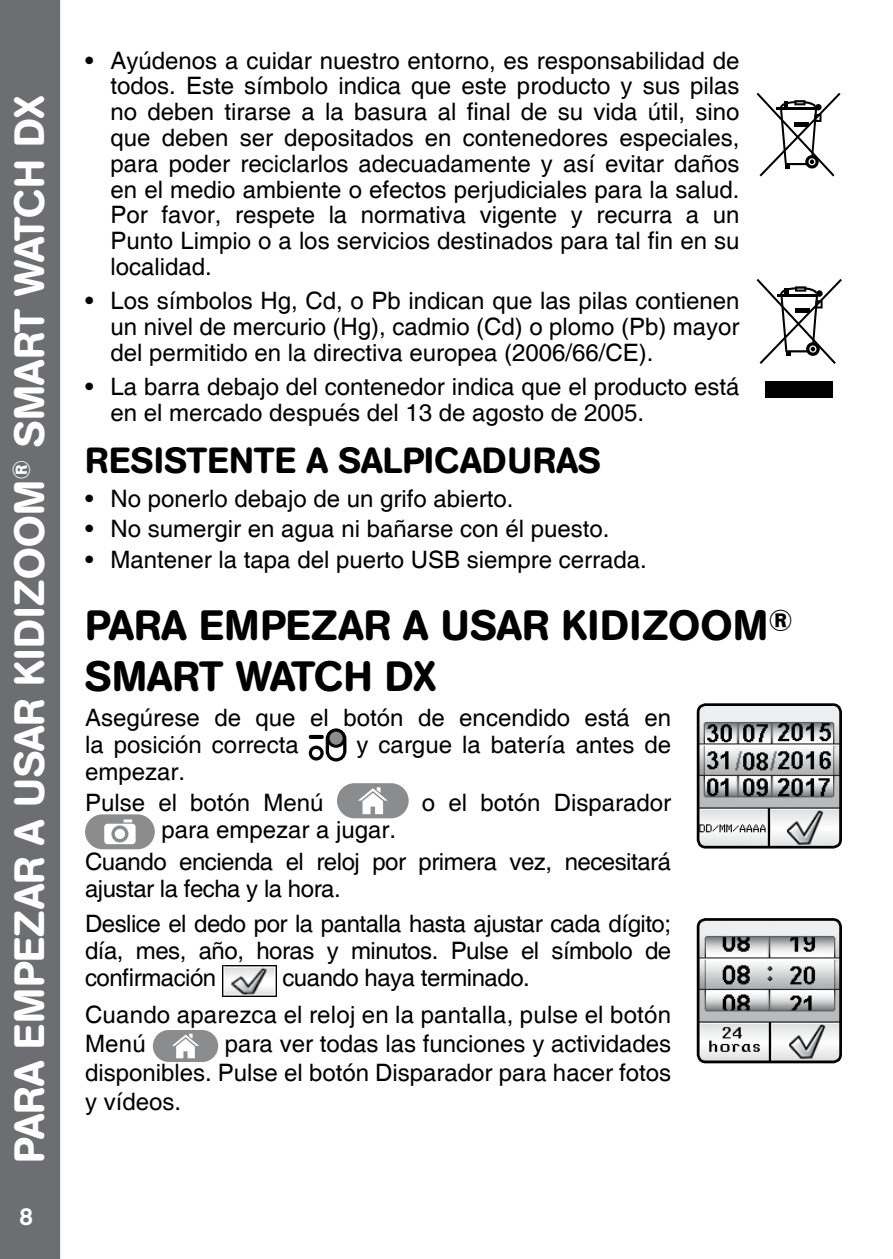
<style>
.page{position:relative;width:893px;height:1259px;background:#fff}
.page>*{position:absolute;margin:0;border:0;box-sizing:border-box;transform-origin:0 0}
.t1{font:500 42px/50.4px "AG Book Rounded";letter-spacing:.005em;color:#000}
.t2{font:500 42px "AG Book Rounded";color:#fff}
.t3{font:500 36px "AG Book Rounded";color:#000}
.t4{font:24px/25.8px "Helvetica";color:#000}
.t5{font:24px/31.2px "Helvetica";letter-spacing:-.02em;color:#000}
.t6{font:500 24px "AG Book Rounded";color:#fff}
</style>
<div class="page">
<div style="left:0;top:0;width:60px;height:1259px;background:#6d6e71"></div>
<div style="left:326px;top:728px;width:20px;height:33px;border:3px solid #000;border-radius:9px"></div>
<svg style="left:309px;top:745px;width:15px;height:15px"></svg>
<hr style="left:309px;top:735px;width:15px;height:4px;background:#000;border-radius:2px">
<svg style="left:328px;top:730px;width:16px;height:16px"></svg>
<div style="left:326px;top:728px;width:20px;height:20px;border:3px solid #000;border-radius:50%"></div>
<div style="left:337px;top:783px;width:72px;height:35px;background:#8a8c8e;border-radius:18px"></div>
<svg style="left:358px;top:787px;width:30px;height:27px"></svg>
<div style="left:85px;top:814px;width:70px;height:35px;background:#8a8c8e;border-radius:17px"></div>
<svg style="left:104px;top:819px;width:32px;height:25px"></svg>
<img style="left:222px;top:965px;width:55px;height:31px">
<div style="left:153px;top:1030px;width:65px;height:32px;background:#8a8c8e;border-radius:16px"></div>
<svg style="left:172px;top:1033px;width:27px;height:25px"></svg>
<div style="left:765px;top:381px;width:68px;height:17px;background:#000"></div>
<svg style="left:756px;top:279px;width:86px;height:85px"></svg>
<svg style="left:756px;top:93px;width:84px;height:83px"></svg>
<img style="left:698px;top:707px;width:142px;height:140px">
<div style="left:697px;top:703px;width:145px;height:145px;border:3px solid #000;border-radius:8px"></div>
<img style="left:698px;top:922px;width:140px;height:139px">
<div style="left:697px;top:918px;width:145px;height:145px;border:3px solid #000;border-radius:8px"></div>
<h1 class="t2" style="left:5px;top:1162px;width:1068px;rotate:-90deg">PARA EMPEZAR A USAR KIDIZOOM <sup>®</sup> SMART WATCH DX</h1>
<p class="t6" style="left:19px;top:1202px;width:15px">8</p>
<p class="t4" style="left:111px;top:48px;width:630px;text-align:justify;text-indent:-26px">• Ayúdenos a cuidar nuestro entorno, es responsabilidad de todos. Este símbolo indica que este producto y sus pilas no deben tirarse a la basura al final de su vida útil, sino que deben ser depositados en contenedores especiales, para poder reciclarlos adecuadamente y así evitar daños en el medio ambiente o efectos perjudiciales para la salud.<br>Por favor, respete la normativa vigente y recurra a un Punto Limpio o a los servicios destinados para tal fin en su localidad.</p>
<p class="t4" style="left:111px;top:289px;width:630px;text-align:justify;text-indent:-26px">• Los símbolos Hg, Cd, o Pb indican que las pilas contienen un nivel de mercurio (Hg), cadmio (Cd) o plomo (Pb) mayor del permitido en la directiva europea (2006/66/CE).</p>
<p class="t4" style="left:111px;top:375px;width:630px;text-indent:-26px">• La barra debajo del contenedor indica que el producto está en el mercado después del 13 de agosto de 2005.</p>
<h2 class="t3" style="left:85px;top:439px;width:46px">RESISTENTE</h2>
<h2 class="t3" style="left:306px;top:439px;width:56px">A SALPICADURAS</h2>
<p class="t4" style="left:85px;top:486px;width:430px">• No ponerlo debajo de un grifo abierto.</p>
<p class="t4" style="left:85px;top:517px;width:526px">• No sumergir en agua ni bañarse con él puesto.</p>
<p class="t4" style="left:85px;top:548px;width:563px">• Mantener la tapa del puerto USB siempre cerrada.</p>
<h1 class="t1" style="left:85px;top:601px;width:710px">PARA EMPEZAR A USAR KIDIZOOM<sup>®<br></sup>SMART WATCH DX</h1>
<p class="t4" style="left:85px;top:705px;width:588px;line-height:27px">Asegúrese de que el botón de encendido está en la posición correcta</p>
<p class="t4" style="left:357px;top:732px;width:316px">y cargue la batería antes de</p>
<p class="t4" style="left:85px;top:757px;width:240px;line-height:31.2px">empezar.<br>Pulse el botón Menú</p>
<p class="t4" style="left:422px;top:791px;width:251px">o el botón Disparador</p>
<p class="t5" style="left:85px;top:815px;width:587px;text-indent:76px">para empezar a jugar.<br>Cuando encienda el reloj por primera vez, necesitará</p>
<p class="t5" style="left:85px;top:871px;width:588px;line-height:35.4px">ajustar la fecha y la hora.<br>Deslice el dedo por la pantalla hasta ajustar cada dígito;</p>
<p class="t5" style="left:85px;top:938px;width:588px;line-height:27px">día, mes, año, horas y minutos. Pulse el símbolo de confirmación</p>
<p class="t4" style="left:85px;top:960px;width:588px;line-height:37.2px;text-indent:197px">cuando haya terminado.<br>Cuando aparezca el reloj en la pantalla, pulse el botón</p>
<p class="t4" style="left:85px;top:1031px;width:62px">Menú</p>
<p class="t4" style="left:85px;top:1030px;width:588px;line-height:28.8px;text-align:justify;text-indent:140px">para ver todas las funciones y actividades disponibles. Pulse el botón Disparador para hacer fotos y vídeos.</p>
</div>
